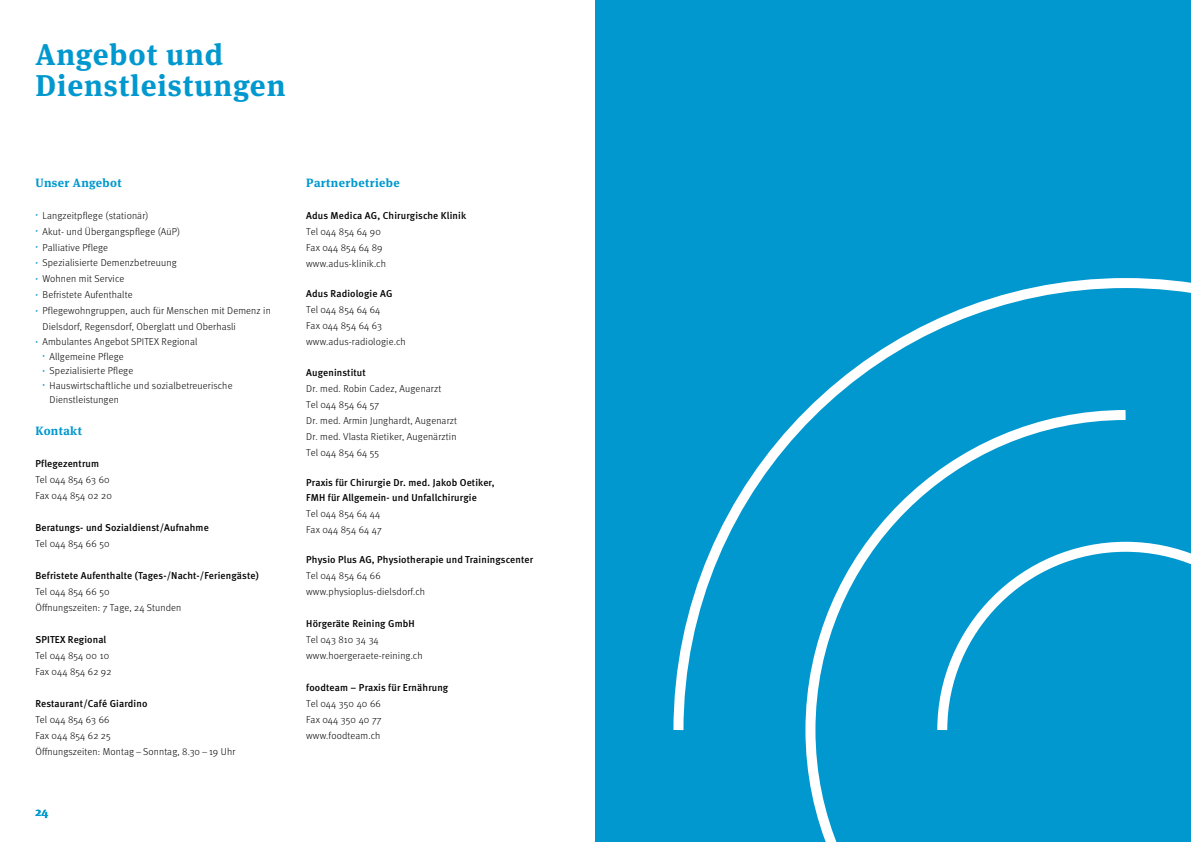
<style>
.page{position:relative;width:1191px;height:842px;background:#fff}
.page>*{position:absolute;margin:0;border:0;box-sizing:border-box;transform-origin:0 0}
.t1{font:700 30px/31px "Meta Serif OT";letter-spacing:.03em;color:#0098ce}
.t2{font:700 12px "Meta Serif OT";letter-spacing:.03em;color:#0098ce}
.t3{font:300 10px/16px "Meta OT";letter-spacing:.015em;color:#000}
.t4{font:500 10px/14.5px "Meta";letter-spacing:.015em;color:#000}
.s1{font-size:6px;color:#0098ce}
</style>
<div class="page">
<div style="left:595px;top:0;width:596px;height:842px;background:#0098ce"></div>
<svg style="left:673px;top:278px;width:518px;height:564px"></svg>
<h1 class="t1" style="left:35px;top:39px;width:251px">Angebot und<br>Dienstleistungen</h1>
<p class="t2" style="left:35px;top:175px;width:88px">Unser Angebot</p>
<p class="t3" style="left:35px;top:208px;width:115px"><span class="s1">•</span> Langzeitpflege (stationär)</p>
<p class="t3" style="left:35px;top:224px;width:146px"><span class="s1">•</span> Akut- und Übergangspflege (AüP)</p>
<p class="t3" style="left:35px;top:240px;width:74px"><span class="s1">•</span> Palliative Pflege</p>
<p class="t3" style="left:35px;top:255px;width:143px"><span class="s1">•</span> Spezialisierte Demenzbetreuung</p>
<p class="t3" style="left:35px;top:271px;width:90px"><span class="s1">•</span> Wohnen mit Service</p>
<p class="t3" style="left:35px;top:287px;width:99px"><span class="s1">•</span> Befristete Aufenthalte</p>
<p class="t3" style="left:43px;top:303px;width:230px;text-indent:-7px"><span class="s1">•</span> Pflegewohngruppen, auch für Menschen mit Demenz in<br>Dielsdorf, Regensdorf, Oberglatt und Oberhasli</p>
<p class="t3" style="left:35px;top:334px;width:164px"><span class="s1">•</span> Ambulantes Angebot SPITEX Regional</p>
<p class="t3" style="left:43px;top:349px;width:83px"><span class="s1">•</span> Allgemeine Pflege</p>
<p class="t3" style="left:43px;top:363px;width:92px"><span class="s1">•</span> Spezialisierte Pflege</p>
<p class="t3" style="left:50px;top:378px;width:184px;line-height:14.5px;text-indent:-7px"><span class="s1">•</span> Hauswirtschaftliche und sozialbetreuerische<br>Dienstleistungen</p>
<p class="t2" style="left:35px;top:424px;width:48px">Kontakt</p>
<p class="t4" style="left:35px;top:457px;width:65px">Pflegezentrum</p>
<p class="t3" style="left:35px;top:472px;width:78px">Tel 044 854 63 60<br>Fax 044 854 02 20</p>
<p class="t4" style="left:35px;top:521px;width:175px">Beratungs- und Sozialdienst/Aufnahme</p>
<p class="t3" style="left:35px;top:536px;width:76px">Tel 044 854 66 50</p>
<p class="t4" style="left:35px;top:569px;width:225px">Befristete Aufenthalte (Tages-/Nacht-/Feriengäste)</p>
<p class="t3" style="left:35px;top:584px;width:147px">Tel 044 854 66 50<br>Öffnungszeiten: 7 Tage, 24 Stunden</p>
<p class="t4" style="left:35px;top:633px;width:72px">SPITEX Regional</p>
<p class="t3" style="left:35px;top:648px;width:77px">Tel 044 854 00 10<br>Fax 044 854 62 92</p>
<p class="t4" style="left:35px;top:697px;width:113px">Restaurant/Café Giardino</p>
<p class="t3" style="left:35px;top:712px;width:201px">Tel 044 854 63 66<br>Fax 044 854 62 25<br>Öffnungszeiten: Montag –Sonntag, 8.30 – 19 Uhr</p>
<p class="t2" style="left:35px;top:804px;width:14px">24</p>
<p class="t2" style="left:306px;top:175px;width:95px">Partnerbetriebe</p>
<p class="t4" style="left:306px;top:208px;width:161px">Adus Medica AG, Chirurgische Klinik</p>
<p class="t3" style="left:306px;top:224px;width:81px">Tel 044 854 64 90<br>Fax 044 854 64 89 www.adus-klinik.ch</p>
<p class="t4" style="left:306px;top:287px;width:88px">Adus Radiologie AG</p>
<p class="t3" style="left:306px;top:302px;width:101px">Tel 044 854 64 64<br>Fax 044 854 64 63 www.adus-radiologie.ch</p>
<p class="t4" style="left:306px;top:365px;width:61px">Augeninstitut</p>
<p class="t3" style="left:306px;top:381px;width:152px">Dr. med. Robin Cadez, Augenarzt<br>Tel 044 854 64 57<br>Dr. med. Armin Junghardt, Augenarzt<br>Dr. med. Vlasta Rietiker, Augenärztin<br>Tel 044 854 64 55</p>
<p class="t4" style="left:306px;top:476px;width:190px">Praxis für Chirurgie Dr. med. Jakob Oetiker,<br>FMH für Allgemein- und Unfallchirurgie</p>
<p class="t3" style="left:306px;top:506px;width:77px">Tel 044 854 64 44<br>Fax 044 854 64 47</p>
<p class="t4" style="left:306px;top:553px;width:228px">Physio Plus AG, Physiotherapie und Trainingscenter</p>
<p class="t3" style="left:306px;top:568px;width:120px">Tel 044 854 64 66 www.physioplus-dielsdorf.ch</p>
<p class="t4" style="left:306px;top:617px;width:110px">Hörgeräte Reining GmbH</p>
<p class="t3" style="left:306px;top:632px;width:118px">Tel 043 810 34 34 www.hoergeraete-reining.ch</p>
<p class="t4" style="left:306px;top:681px;width:144px">foodteam – Praxis für Ernährung</p>
<p class="t3" style="left:306px;top:696px;width:77px;text-align:justify">Tel 044 350 40 66<br>Fax 044 350 40 77 www.foodteam.ch</p>
</div>
